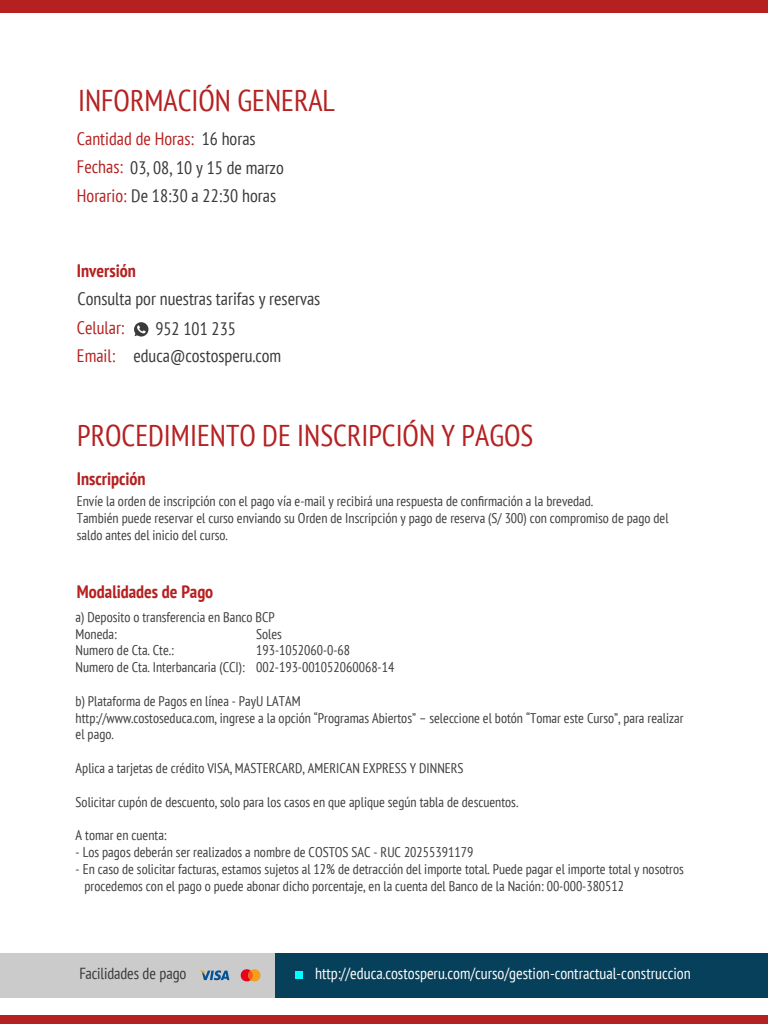
<style>
.page{position:relative;width:768px;height:1024px;background:#fff}
.page>*{position:absolute;margin:0;border:0;box-sizing:border-box;transform-origin:0 0}
.t1{font:condensed 30px "PT Sans";color:#b52121}
.t2{font:condensed 18px "PT Sans";color:#3a3a39}
.t3{font:condensed 18px "PT Sans";color:#b52121}
.t4{font:700 condensed 18px "PT Sans";color:#b52121}
.t5{font:condensed 16px "PT Sans";color:#fff}
.t6{font:condensed 16px "PT Sans";letter-spacing:-.005em;color:#3a3a39}
.t7{font:condensed 14px/16.8px "PT Sans";color:#3d3d3d}
.s1{color:#3a3a39}
.s2{color:#b52121}
</style>
<div class="page">
<div style="left:256px;top:953px;width:512px;height:45px;background:#07405a"></div>
<div style="left:0;top:953px;width:274px;height:45px;background:#cbcbcb"></div>
<svg style="left:199px;top:970px;width:30px;height:10px"></svg>
<svg style="left:240px;top:969px;width:21px;height:13px"></svg>
<div style="left:295px;top:971px;width:8px;height:7px;background:#0ff"></div>
<svg style="left:134px;top:322px;width:14px;height:15px"></svg>
<div style="left:0;top:0;width:768px;height:13px;background:#b52121"></div>
<div style="left:0;top:1015px;width:768px;height:9px;background:#b52121"></div>
<h1 class="t1" style="left:78px;top:82px;width:259px">INFORMACIÓN GENERAL</h1>
<p class="t3" style="left:77px;top:128px;width:180px">Cantidad de Horas: <span class="s1">16 horas</span></p>
<p class="t2" style="left:77px;top:156px;width:208px"><span class="s2">Fechas:</span> 03, 08, 10 y 15 de marzo</p>
<p class="t2" style="left:77px;top:184px;width:201px"><span class="s2">Horario:</span> De 18:30 a 22:30 horas</p>
<p class="t4" style="left:77px;top:259px;width:60px">Inversión</p>
<p class="t2" style="left:77px;top:287px;width:244px">Consulta por nuestras tarifas y reservas</p>
<p class="t3" style="left:77px;top:316px;width:49px">Celular:</p>
<p class="t3" style="left:77px;top:344px;width:40px">Email:</p>
<p class="t2" style="left:155px;top:317px;width:82px">952 101 235</p>
<p class="t2" style="left:133px;top:344px;width:149px">educa@costosperu.com</p>
<h1 class="t1" style="left:77px;top:417px;width:458px">PROCEDIMIENTO DE INSCRIPCIÓN Y PAGOS</h1>
<p class="t4" style="left:77px;top:467px;width:70px">Inscripción</p>
<p class="t7" style="left:77px;top:493px;width:593px">Envíe la orden de inscripción con el pago vía e-mail y recibirá una respuesta de confirmación a la brevedad.<br>También puede reservar el curso enviando su Orden de Inscripción y pago de reserva (S/ 300) con compromiso de pago del saldo antes del inicio del curso.</p>
<p class="t4" style="left:77px;top:580px;width:138px">Modalidades de Pago</p>
<p class="t7" style="left:76px;top:608px;width:201px">a) Deposito o transferencia en Banco BCP<br>Moneda:</p>
<p class="t7" style="left:256px;top:625px;width:27px">Soles</p>
<p class="t7" style="left:76px;top:642px;width:320px;text-indent:180px">193-1052060-0-68<br>Numero de Cta. Interbancaria (CCI): 002-193-001052060068-14</p>
<p class="t7" style="left:76px;top:692px;width:609px">b) Plataforma de Pagos en línea - PayU LATAM<br>http://www.costoseduca.com, ingrese a la opción “Programas Abiertos” – seleccione el botón “Tomar este Curso”, para realizar el pago.</p>
<p class="t7" style="left:76px;top:759px;width:389px">Aplica a tarjetas de crédito VISA, MASTERCARD, AMERICAN EXPRESS Y DINNERS</p>
<p class="t7" style="left:76px;top:793px;width:444px">Solicitar cupón de descuento, solo para los casos en que aplique según tabla de descuentos.</p>
<p class="t7" style="left:76px;top:827px;width:92px">A tomar en cuenta:</p>
<p class="t7" style="left:76px;top:843px;width:399px">- Los pagos deberán ser realizados a nombre de COSTOS SAC - RUC 20255391179</p>
<p class="t7" style="left:85px;top:860px;width:601px;text-indent:-9px">- En caso de solicitar facturas, estamos sujetos al 12% de detracción del importe total. Puede pagar el importe total y nosotros procedemos con el pago o puede abonar dicho porcentaje, en la cuenta del Banco de la Nación: 00-000-380512</p>
<p class="t7" style="left:76px;top:642px;width:100px">Numero de Cta. Cte.:</p>
<p class="t6" style="left:79px;top:963px;width:109px">Facilidades de pago</p>
<p class="t5" style="left:315px;top:963px;width:377px">http://educa.costosperu.com/curso/gestion-contractual-construccion</p>
</div>
